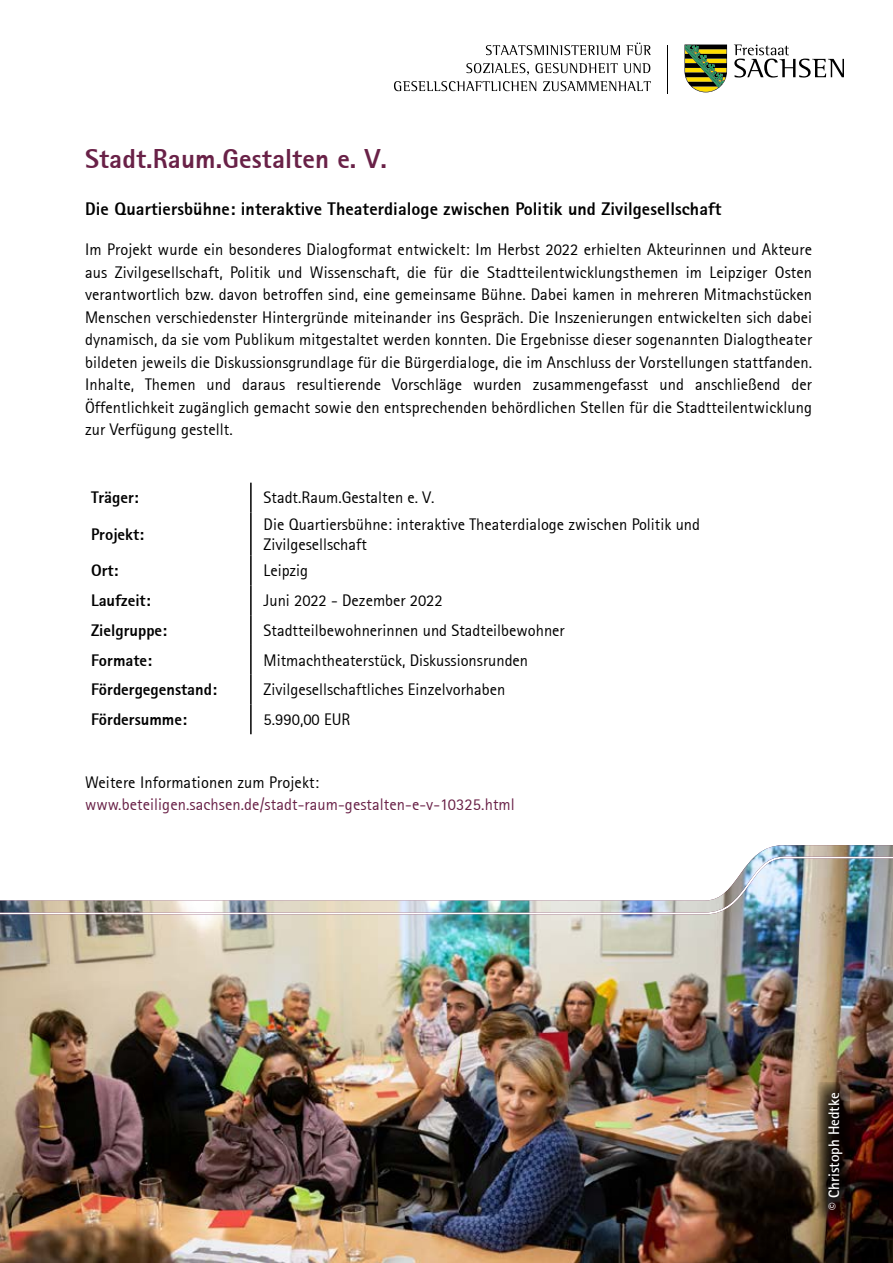
<style>
.page{position:relative;width:893px;height:1263px;background:#fff}
.page>*{position:absolute;margin:0;border:0;box-sizing:border-box;transform-origin:0 0}
.Verein{font:800 27px "Rotis Sans Serif";letter-spacing:.005em;color:#692147}
.Projektbeschreibung_Überschrift{font:800 18px "Rotis Sans Serif";letter-spacing:.005em;color:#000}
.Projektbeschreigung_Fließtext{font:16.5px/22.5px "Rotis Sans Serif";letter-spacing:.005em;color:#000;text-align:justify}
.Tabelle_Text_rechts{font:16.5px/19.8px "Rotis Sans Serif";color:#000}
.Tabelle_Text_links{font:800 16.5px "Rotis Sans Serif";color:#000}
.www{font:16.5px "Rotis Sans Serif";letter-spacing:.005em;color:#692147}
.Text{font:16.5px "Rotis Sans Serif";letter-spacing:.005em;color:#000}
.t1{font:700 15px "Rotis Sans Serif";color:#fff}
</style>
<div class="page">
<hr style="left:250px;top:483px;width:2px;height:29px;background:#000">
<hr style="left:250px;top:512px;width:2px;height:44px;background:#000">
<hr style="left:250px;top:556px;width:2px;height:29px;background:#000">
<hr style="left:250px;top:585px;width:2px;height:30px;background:#000">
<hr style="left:250px;top:615px;width:2px;height:30px;background:#000">
<hr style="left:250px;top:645px;width:2px;height:30px;background:#000">
<hr style="left:250px;top:675px;width:2px;height:29px;background:#000">
<hr style="left:250px;top:704px;width:2px;height:30px;background:#000">
<hr style="left:667px;top:45px;width:1px;height:49px;background:#000">
<svg style="left:486px;top:45px;width:134px;height:10px"></svg>
<svg style="left:626px;top:43px;width:25px;height:12px"></svg>
<svg style="left:466px;top:63px;width:63px;height:12px"></svg>
<svg style="left:535px;top:63px;width:115px;height:10px"></svg>
<svg style="left:394px;top:81px;width:142px;height:10px"></svg>
<svg style="left:543px;top:81px;width:108px;height:10px"></svg>
<svg style="left:734px;top:45px;width:110px;height:33px"></svg>
<svg style="left:684px;top:45px;width:43px;height:47px;background:#747e38"></svg>
<img style="left:0;top:845px;width:893px;height:418px">
<svg style="left:817px;top:1082px;width:33px;height:136px;background:#36281d"></svg>
<h1 class="Verein" style="left:85px;top:141px;width:303px">Stadt.Raum.Gestalten e. V.</h1>
<h2 class="Projektbeschreibung_Überschrift" style="left:85px;top:197px;width:638px">Die Quartiersbühne: interaktive Theaterdialoge zwischen Politik und Zivilgesellschaft</h2>
<p class="Projektbeschreigung_Fließtext" style="left:85px;top:238px;width:729px">Im Projekt wurde ein besonderes Dialogformat entwickelt: Im Herbst 2022 erhielten Akteurinnen und Akteure aus Zivilgesellschaft, Politik und Wissenschaft, die für die Stadtteilentwicklungsthemen im Leipziger Osten verantwortlich bzw. davon betroffen sind, eine gemeinsame Bühne. Dabei kamen in mehreren Mitmachstücken Menschen verschiedenster Hintergründe miteinander ins Gespräch. Die Inszenierungen entwickelten sich dabei dynamisch, da sie vom Publikum mitgestaltet werden konnten. Die Ergebnisse dieser sogenannten Dialogtheater bildeten jeweils die Diskussionsgrundlage für die Bürgerdialoge, die im Anschluss der Vorstellungen stattfanden.<br>Inhalte, Themen und daraus resultierende Vorschläge wurden zusammengefasst und anschließend der Öffentlichkeit zugänglich gemacht sowie den entsprechenden behördlichen Stellen für die Stadtteilentwicklung zur Verfügung gestellt.</p>
<p class="Tabelle_Text_links" style="left:91px;top:487px;width:49px">Träger:</p>
<p class="Tabelle_Text_rechts" style="left:264px;top:488px;width:172px">Stadt.Raum.Gestalten e. V.</p>
<p class="Tabelle_Text_links" style="left:91px;top:524px;width:55px">Projekt:</p>
<p class="Tabelle_Text_rechts" style="left:264px;top:514px;width:438px">Die Quartiersbühne: interaktive Theaterdialoge zwischen Politik und<br>Zivilgesellschaft</p>
<p class="Tabelle_Text_links" style="left:91px;top:560px;width:29px">Ort:</p>
<p class="Tabelle_Text_rechts" style="left:264px;top:561px;width:46px">Leipzig</p>
<p class="Tabelle_Text_links" style="left:91px;top:590px;width:61px">Laufzeit:</p>
<p class="Tabelle_Text_rechts" style="left:264px;top:590px;width:180px">Juni 2022 - Dezember 2022</p>
<p class="Tabelle_Text_links" style="left:91px;top:620px;width:78px">Zielgruppe:</p>
<p class="Tabelle_Text_rechts" style="left:264px;top:620px;width:303px">Stadtteilbewohnerinnen und Stadteilbewohner</p>
<p class="Tabelle_Text_links" style="left:91px;top:649px;width:63px">Formate:</p>
<p class="Tabelle_Text_rechts" style="left:264px;top:650px;width:266px">Mitmachtheaterstück, Diskussionsrunden</p>
<p class="Tabelle_Text_links" style="left:91px;top:679px;width:127px">Fördergegenstand:</p>
<p class="Tabelle_Text_rechts" style="left:264px;top:680px;width:243px">Zivilgesellschaftliches Einzelvorhaben</p>
<p class="Tabelle_Text_links" style="left:91px;top:709px;width:97px">Fördersumme:</p>
<p class="Tabelle_Text_rechts" style="left:264px;top:709px;width:88px">5.990,00 EUR</p>
<p class="Text" style="left:85px;top:772px;width:235px">Weitere Informationen zum Projekt:</p>
<p class="www" style="left:85px;top:795px;width:431px">www.beteiligen.sachsen.de/stadt-raum-gestalten-e-v-10325.html</p>
<p class="t1" style="left:825px;top:1210px;width:119px;rotate:-90deg">© Christoph Hedtke</p>
</div>
